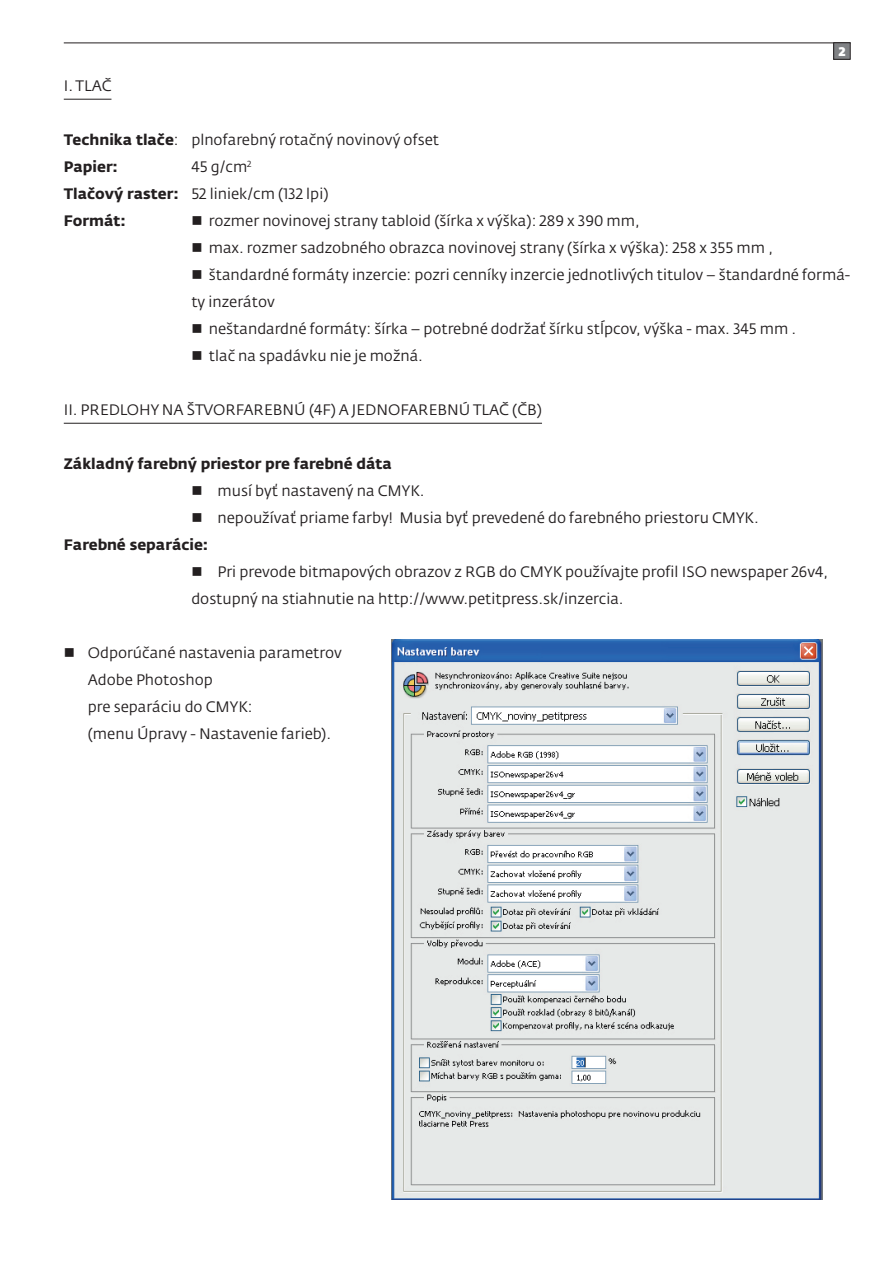
<style>
.page{position:relative;width:893px;height:1263px;background:#fff}
.page>*{position:absolute;margin:0;border:0;box-sizing:border-box;transform-origin:0 0}
.t1{font:15px/27px "SME Fedra Sans";color:#231f20}
.t2{font:700 15px "SME Fedra Sans";color:#231f20}
.t3{font:800 12.3px "SME Fedra Display";color:#fff}
.s1{font-weight:700}
</style>
<div class="page">
<hr style="left:64px;top:99px;width:47px;height:1px;background:#231f20">
<hr style="left:64px;top:423px;width:478px;height:1px;background:#231f20">
<hr style="left:64px;top:43px;width:786px;height:1px;background:#231f20">
<div style="left:834px;top:43px;width:16px;height:16px;background:#808285"></div>
<div style="left:833px;top:43px;width:17px;height:17px;border:1px solid #231f20"></div>
<img style="left:391px;top:639px;width:431px;height:560px">
<p class="t1" style="left:64px;top:72px;width:49px">I. TLAČ</p>
<p class="t3" style="left:838px;top:44px;width:9px">2</p>
<p class="t1" style="left:64px;top:126px;width:377px"><span class="s1">Technika tlače</span>: plnofarebný rotačný novinový ofset<br><span class="s1">Papier:</span></p>
<p class="t1" style="left:64px;top:153px;width:266px;text-indent:128px">45 g/cm<sup>2<br></sup><span class="s1">Tlačový raster:</span> 52 liniek/cm (132 lpi)<br><span class="s1">Formát:</span></p>
<p class="t1" style="left:191px;top:207px;width:450px">■ rozmer novinovej strany tabloid (šírka x výška): 289 x 390 mm,</p>
<p class="t1" style="left:191px;top:234px;width:583px">■ max. rozmer sadzobného obrazca novinovej strany (šírka x výška): 258 x 355 mm ,</p>
<p class="t1" style="left:191px;top:261px;width:660px">■ štandardné formáty inzercie: pozri cenníky inzercie jednotlivých titulov – štandardné formá&shy;ty inzerátov</p>
<p class="t1" style="left:191px;top:315px;width:606px">■ neštandardné formáty: šírka – potrebné dodržať šírku stĺpcov, výška - max. 345 mm .</p>
<p class="t1" style="left:191px;top:342px;width:233px">■ tlač na spadávku nie je možná.</p>
<p class="t1" style="left:64px;top:396px;width:480px">II. PREDLOHY NA ŠTVORFAREBNÚ (4F) A JEDNOFAREBNÚ TLAČ (ČB)</p>
<p class="t2" style="left:64px;top:454px;width:330px">Základný farebný priestor pre farebné dáta</p>
<p class="t1" style="left:191px;top:477px;width:235px">■ musí byť nastavený na CMYK.</p>
<p class="t1" style="left:64px;top:504px;width:696px;text-indent:128px">■ nepoužívať priame farby! Musia byť prevedené do farebného priestoru CMYK.<br><span class="s1">Farebné separácie:</span></p>
<p class="t1" style="left:191px;top:558px;width:638px">■ Pri prevode bitmapových obrazov z RGB do CMYK používajte profil ISO newspaper 26v4, dostupný na stiahnutie na http://www.petitpress.sk/inzercia.</p>
<p class="t1" style="left:88px;top:639px;width:256px;text-indent:-24px">■ Odporúčané nastavenia parametrov<br>Adobe Photoshop<br>pre separáciu do CMYK:<br>(menu Úpravy - Nastavenie farieb).</p>
</div>
